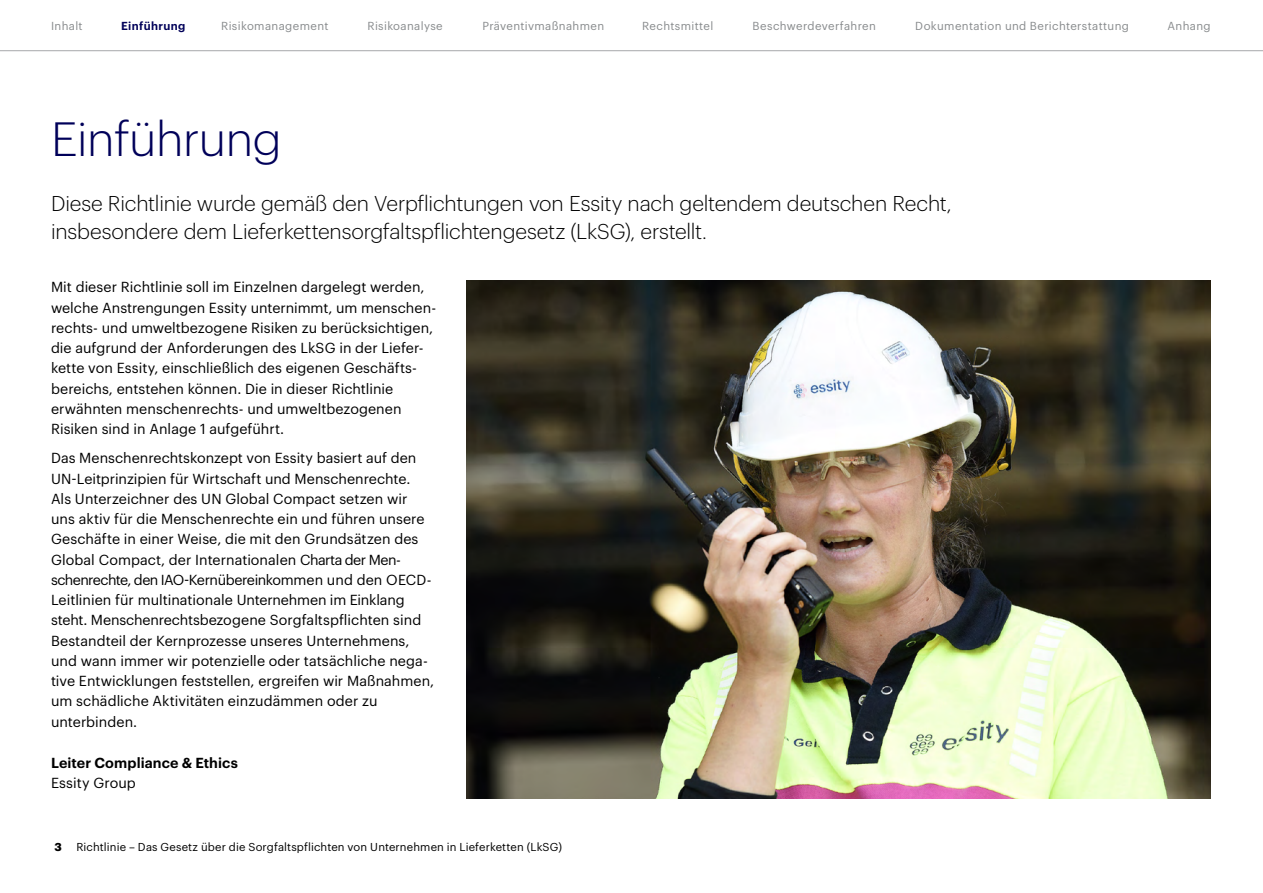
<style>
.page{position:relative;width:1263px;height:893px;background:#fff}
.page>*{position:absolute;margin:0;border:0;box-sizing:border-box;transform-origin:0 0}
.t1{font:300 47.1px "Graphik";letter-spacing:-.01em;color:#000059}
.t2{font:300 21px/27.8px "Graphik";letter-spacing:-.005em;color:#000}
.t3{font:14.25px/20.2px "Graphik";color:#000}
.t4{font:600 14.25px "Graphik";letter-spacing:.01em;color:#000}
.t5{font:11.4px "Graphik";letter-spacing:.03em;color:#888b8d}
.t6{font:600 11.4px "Graphik";letter-spacing:.03em;color:#000059}
.t7{font:11.25px "Graphik";letter-spacing:.01em;color:#000}
.t8{font:700 11.25px "Graphik";color:#000}
</style>
<div class="page">
<hr style="left:0;top:50px;width:1263px;height:1px;background:#a6a8aa">
<img style="left:466px;top:281px;width:744px;height:517px">
<p class="t5" style="left:51px;top:17px;width:33px">Inhalt</p>
<p class="t6" style="left:121px;top:17px;width:66px">Einführung</p>
<p class="t5" style="left:221px;top:17px;width:109px">Risikomanagement</p>
<p class="t5" style="left:367px;top:17px;width:77px">Risikoanalyse</p>
<p class="t5" style="left:482px;top:17px;width:123px">Präventivmaßnahmen</p>
<p class="t5" style="left:642px;top:17px;width:73px">Rechtsmittel</p>
<p class="t5" style="left:753px;top:17px;width:125px">Beschwerdeverfahren</p>
<p class="t5" style="left:915px;top:17px;width:215px">Dokumentation und Berichterstattung</p>
<p class="t5" style="left:1167px;top:17px;width:45px">Anhang</p>
<h1 class="t1" style="left:51px;top:104px;width:232px">Einführung</h1>
<h2 class="t2" style="left:51px;top:188px;width:902px">Diese Richtlinie wurde gemäß den Verpflichtungen von Essity nach geltendem deutschen Recht, insbesondere dem Lieferkettensorgfaltspflichtengesetz (LkSG), erstellt.</h2>
<p class="t3" style="left:51px;top:276px;width:387px">Mit dieser Richtlinie soll im Einzelnen dargelegt werden, welche Anstrengungen Essity unternimmt, um menschen&shy;rechts- und umweltbezogene Risiken zu berücksichtigen, die aufgrund der Anforderungen des LkSG in der Liefer&shy;kette von Essity, einschließlich des eigenen Geschäfts&shy;bereichs, entstehen können. Die in dieser Richtlinie erwähnten menschenrechts- und umweltbezogenen Risiken sind in Anlage 1 aufgeführt.</p>
<p class="t3" style="left:51px;top:447px;width:385px">Das Menschenrechtskonzept von Essity basiert auf den UN-Leitprinzipien für Wirtschaft und Menschenrechte.<br>Als Unterzeichner des UN Global Compact setzen wir uns aktiv für die Menschenrechte ein und führen unsere Geschäfte in einer Weise, die mit den Grundsätzen des Global Compact, der Internationalen Charta der Men&shy;schenrechte, den IAO-Kernübereinkommen und den OECD-Leitlinien für multinationale Unternehmen im Einklang steht. Menschenrechtsbezogene Sorgfaltspflichten sind Bestandteil der Kernprozesse unseres Unternehmens, und wann immer wir potenzielle oder tatsächliche nega&shy;tive Entwicklungen feststellen, ergreifen wir Maßnahmen, um schädliche Aktivitäten einzudämmen oder zu unterbinden.</p>
<p class="t4" style="left:51px;top:752px;width:188px">Leiter Compliance &amp; Ethics</p>
<p class="t3" style="left:51px;top:772px;width:86px">Essity Group</p>
<p class="t8" style="left:54px;top:838px;width:9px">3</p>
<p class="t7" style="left:76px;top:839px;width:487px">Richtlinie – Das Gesetz über die Sorgfaltspflichten von Unternehmen in Lieferketten (LkSG)</p>
</div>
